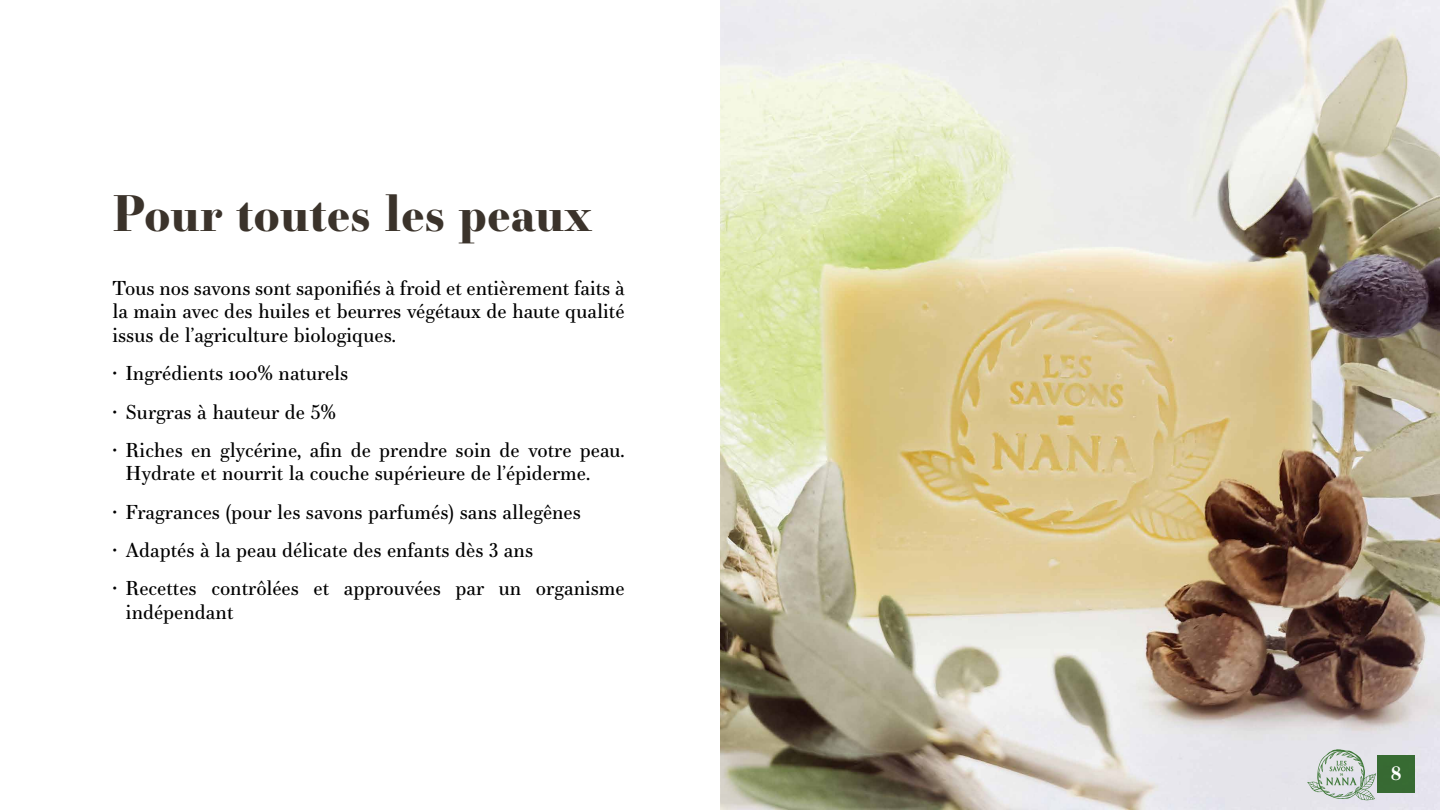
<style>
.page{position:relative;width:1440px;height:810px;background:#fff}
.page>*{position:absolute;margin:0;border:0;box-sizing:border-box;transform-origin:0 0}
.t1{font:700 48.75px "Essonnes Display";color:#3b332b}
.t2{font:19.5px/23.4px "Essonnes Text";color:#000}
.t3{font:700 18.75px "Essonnes Text";color:#fff}
</style>
<div class="page">
<img style="left:720px;top:0;width:720px;height:810px">
<div style="left:1377px;top:755px;width:37px;height:38px;background:#376a32"></div>
<svg style="left:1307px;top:749px;width:69px;height:51px;background:#c6cfca"></svg>
<h1 class="t1" style="left:112px;top:179px;width:482px">Pour toutes les peaux</h1>
<p class="t2" style="left:112px;top:276px;width:514px;text-align:justify">Tous nos savons sont saponifiés à froid et entièrement faits à la main avec des huiles et beurres végétaux de haute qualité issus de l’agriculture biologiques.</p>
<p class="t2" style="left:112px;top:361px;width:237px">• Ingrédients 100% naturels</p>
<p class="t2" style="left:112px;top:400px;width:225px">• Surgras à hauteur de 5%</p>
<p class="t2" style="left:126px;top:438px;width:500px;text-indent:-13px">• Riches en glycérine, afin de prendre soin de votre peau.<br>Hydrate et nourrit la couche supérieure de l’épiderme.</p>
<p class="t2" style="left:112px;top:500px;width:470px">• Fragrances (pour les savons parfumés) sans allegênes</p>
<p class="t2" style="left:112px;top:538px;width:422px">• Adaptés à la peau délicate des enfants dès 3 ans</p>
<p class="t2" style="left:126px;top:577px;width:500px;text-indent:-13px">• Recettes contrôlées et approuvées par un organisme indépendant</p>
<p class="t3" style="left:1391px;top:760px;width:12px">8</p>
</div>
